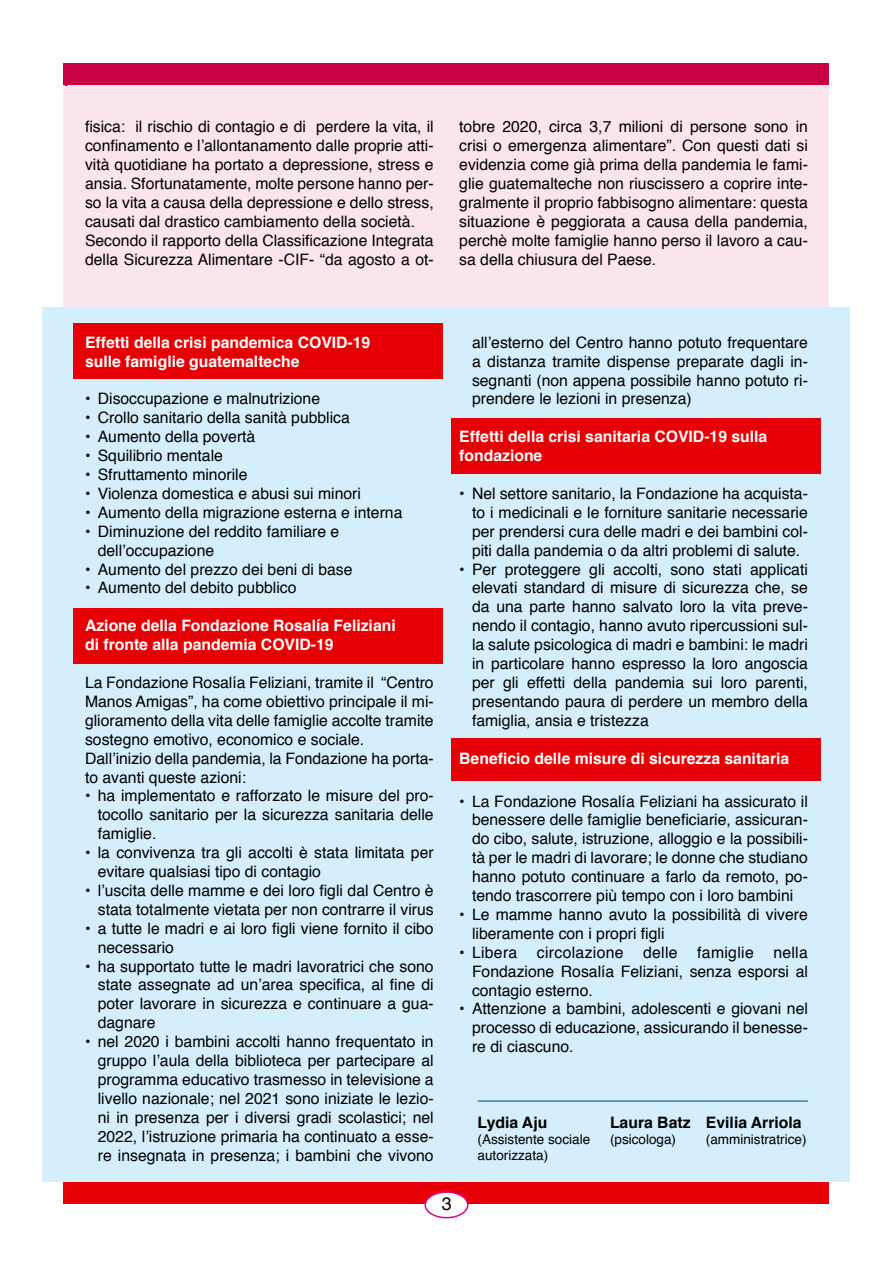
<style>
.page{position:relative;width:893px;height:1263px;background:#fff}
.page>*{position:absolute;margin:0;border:0;box-sizing:border-box;transform-origin:0 0}
.t1{font:18px "Helvetica";color:#000}
.t2{font:15.75px/18.9px "Helvetica";color:#000;text-align:justify}
.t3{font:700 15.75px/18.9px "Helvetica";color:#fff}
.t4{font:700 15.75px "Helvetica";color:#000}
.t5{font:13.5px/16.2px "Helvetica";color:#000}
</style>
<div class="page">
<div style="left:64px;top:72px;width:765px;height:1131px;background:#fae4ee"></div>
<div style="left:43px;top:308px;width:807px;height:874px;background:#d4eefb"></div>
<div style="left:64px;top:64px;width:765px;height:21px;background:#c90044"></div>
<div style="left:64px;top:1182px;width:765px;height:21px;background:#e60005"></div>
<div style="left:425px;top:1192px;width:43px;height:26px;background:#fff;border-radius:50%"></div>
<div style="left:424px;top:1191px;width:44px;height:27px;border:2px solid #e50084;border-radius:50%"></div>
<div style="left:73px;top:323px;width:369px;height:55px;background:#e60005"></div>
<div style="left:451px;top:418px;width:370px;height:55px;background:#e60005"></div>
<div style="left:451px;top:738px;width:370px;height:43px;background:#e60005"></div>
<div style="left:73px;top:608px;width:369px;height:55px;background:#e60005"></div>
<hr style="left:478px;top:1101px;width:330px;height:1px;background:#004278">
<p class="t1" style="left:64px;top:66px;width:7px">.</p>
<p class="t2" style="left:85px;top:118px;width:350px;text-align:left">fisica: il rischio di contagio e di perdere la vita, il confinamento e l’allontanamento dalle proprie atti&shy;vità quotidiane ha portato a depressione, stress e ansia. Sfortunatamente, molte persone hanno per&shy;so la vita a causa della depressione e dello stress, causati dal drastico cambiamento della società.<br>Secondo il rapporto della Classificazione Integrata della Sicurezza Alimentare -CIF- “da agosto a ot-</p>
<p class="t2" style="left:459px;top:118px;width:350px">tobre 2020, circa 3,7 milioni di persone sono in crisi o emergenza alimentare”. Con questi dati si evidenzia come già prima della pandemia le fami&shy;glie guatemalteche non riuscissero a coprire inte&shy;gralmente il proprio fabbisogno alimentare: questa situazione è peggiorata a causa della pandemia, perchè molte famiglie hanno perso il lavoro a cau&shy;sa della chiusura del Paese.</p>
<p class="t3" style="left:85px;top:333px;width:287px">Effetti della crisi pandemica COVID-19 sulle famiglie guatemalteche</p>
<p class="t2" style="left:85px;top:390px;width:237px">• Disoccupazione e malnutrizione</p>
<p class="t2" style="left:85px;top:409px;width:266px">• Crollo sanitario della sanità pubblica</p>
<p class="t2" style="left:85px;top:428px;width:172px">• Aumento della povertà</p>
<p class="t2" style="left:85px;top:447px;width:139px">• Squilibrio mentale</p>
<p class="t2" style="left:85px;top:466px;width:164px">• Sfruttamento minorile</p>
<p class="t2" style="left:85px;top:484px;width:277px">• Violenza domestica e abusi sui minori</p>
<p class="t2" style="left:85px;top:503px;width:319px">• Aumento della migrazione esterna e interna</p>
<p class="t2" style="left:98px;top:522px;width:243px;text-indent:-13px">• Diminuzione del reddito familiare e dell’occupazione</p>
<p class="t2" style="left:85px;top:560px;width:269px">• Aumento del prezzo dei beni di base</p>
<p class="t2" style="left:85px;top:579px;width:213px">• Aumento del debito pubblico</p>
<p class="t3" style="left:85px;top:616px;width:312px">Azione della Fondazione Rosalía Feliziani di fronte alla pandemia COVID-19</p>
<p class="t2" style="left:85px;top:673px;width:350px;text-align:left">La Fondazione Rosalía Feliziani, tramite il “Centro Manos Amigas”, ha come obiettivo principale il mi&shy;glioramento della vita delle famiglie accolte tramite sostegno emotivo, economico e sociale.<br>Dall’inizio della pandemia, la Fondazione ha porta&shy;to avanti queste azioni:</p>
<p class="t2" style="left:98px;top:787px;width:337px;text-indent:-13px">• ha implementato e rafforzato le misure del pro&shy;tocollo sanitario per la sicurezza sanitaria delle famiglie.</p>
<p class="t2" style="left:98px;top:844px;width:337px;text-indent:-13px">• la convivenza tra gli accolti è stata limitata per evitare qualsiasi tipo di contagio</p>
<p class="t2" style="left:85px;top:881px;width:350px;text-align:right">• l’uscita delle mamme e dei loro figli dal Centro è stata totalmente vietata per non contrarre il virus</p>
<p class="t2" style="left:98px;top:919px;width:337px;text-indent:-13px">• a tutte le madri e ai loro figli viene fornito il cibo necessario</p>
<p class="t2" style="left:98px;top:957px;width:337px;text-indent:-13px">• ha supportato tutte le madri lavoratrici che sono state assegnate ad un’area specifica, al fine di poter lavorare in sicurezza e continuare a gua&shy;dagnare</p>
<p class="t2" style="left:98px;top:1033px;width:337px;text-indent:-13px">• nel 2020 i bambini accolti hanno frequentato in gruppo l’aula della biblioteca per partecipare al programma educativo trasmesso in televisione a livello nazionale; nel 2021 sono iniziate le lezio&shy;ni in presenza per i diversi gradi scolastici; nel 2022, l’istruzione primaria ha continuato a esse&shy;re insegnata in presenza; i bambini che vivono</p>
<p class="t2" style="left:472px;top:333px;width:337px">all’esterno del Centro hanno potuto frequentare a distanza tramite dispense preparate dagli in&shy;segnanti (non appena possibile hanno potuto ri&shy;prendere le lezioni in presenza)</p>
<p class="t3" style="left:459px;top:427px;width:310px">Effetti della crisi sanitaria COVID-19 sulla fondazione</p>
<p class="t2" style="left:472px;top:484px;width:337px;text-indent:-13px">• Nel settore sanitario, la Fondazione ha acquista&shy;to i medicinali e le forniture sanitarie necessarie per prendersi cura delle madri e dei bambini col&shy;piti dalla pandemia o da altri problemi di salute.</p>
<p class="t2" style="left:472px;top:560px;width:337px;text-indent:-13px">• Per proteggere gli accolti, sono stati applicati elevati standard di misure di sicurezza che, se da una parte hanno salvato loro la vita preve&shy;nendo il contagio, hanno avuto ripercussioni sul&shy;la salute psicologica di madri e bambini: le madri in particolare hanno espresso la loro angoscia per gli effetti della pandemia sui loro parenti, presentando paura di perdere un membro della famiglia, ansia e tristezza</p>
<p class="t3" style="left:459px;top:749px;width:332px">Beneficio delle misure di sicurezza sanitaria</p>
<p class="t2" style="left:472px;top:792px;width:337px;text-indent:-13px">• La Fondazione Rosalía Feliziani ha assicurato il benessere delle famiglie beneficiarie, assicuran&shy;do cibo, salute, istruzione, alloggio e la possibili&shy;tà per le madri di lavorare; le donne che studiano hanno potuto continuare a farlo da remoto, po&shy;tendo trascorrere più tempo con i loro bambini</p>
<p class="t2" style="left:472px;top:905px;width:337px;text-indent:-13px">• Le mamme hanno avuto la possibilità di vivere liberamente con i propri figli</p>
<p class="t2" style="left:472px;top:943px;width:337px;text-indent:-13px">• Libera circolazione delle famiglie nella Fondazione Rosalía Feliziani, senza esporsi al contagio esterno.</p>
<p class="t2" style="left:472px;top:1000px;width:337px;text-indent:-13px">• Attenzione a bambini, adolescenti e giovani nel processo di educazione, assicurando il benesse&shy;re di ciascuno.</p>
<p class="t4" style="left:478px;top:1109px;width:71px">Lydia Aju</p>
<p class="t5" style="left:478px;top:1131px;width:114px">(Assistente sociale autorizzata)</p>
<p class="t4" style="left:610px;top:1109px;width:82px">Laura Batz</p>
<p class="t5" style="left:610px;top:1131px;width:68px">(psicologa)</p>
<p class="t4" style="left:706px;top:1109px;width:97px">Evilia Arriola</p>
<p class="t5" style="left:706px;top:1131px;width:102px">(amministratrice)</p>
<p class="t1" style="left:442px;top:1190px;width:12px">3</p>
</div>
